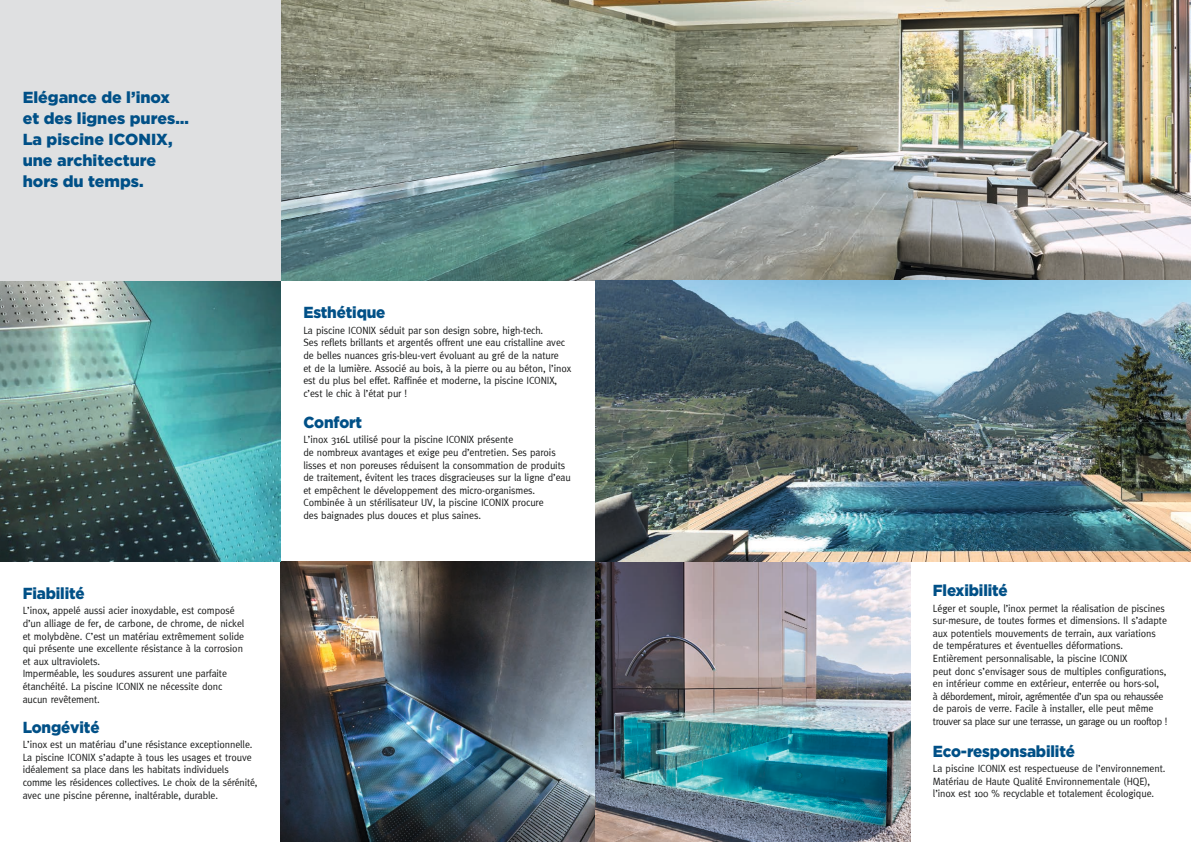
<style>
.page{position:relative;width:1191px;height:842px;background:#fff}
.page>*{position:absolute;margin:0;border:0;box-sizing:border-box;transform-origin:0 0}
.t1{font:900 16px/21px "Gotham";letter-spacing:-.01em;color:#005087}
.t2{font:900 16px "Gotham";letter-spacing:-.01em;color:#005087;scale:.95 1}
.t3{font:10.5px/12.6px "Meta Normal";letter-spacing:-.01em;color:#171818;scale:.95 1}
</style>
<div class="page">
<img style="left:281px;top:561px;width:629px;height:281px">
<img style="left:0;top:281px;width:281px;height:280px">
<img style="left:281px;top:0;width:910px;height:281px">
<div style="left:0;top:0;width:281px;height:281px;background:#dfe0e1"></div>
<img style="left:595px;top:281px;width:596px;height:280px">
<h1 class="t1" style="left:23px;top:86px;width:168px">Elégance de l’inox et des lignes pures…<br>La piscine ICONIX, une architecture hors du temps.</h1>
<h1 class="t2" style="left:23px;top:584px;width:67px">Fiabilité</h1>
<p class="t3" style="left:23px;top:604px;width:235px">L’inox, appelé aussi acier inoxydable, est composé d’un alliage de fer, de carbone, de chrome, de nickel et molybdène. C’est un matériau extrêmement solide qui présente une excellente résistance à la corrosion et aux ultraviolets.<br>Imperméable, les soudures assurent une parfaite étanchéité. La piscine ICONIX ne nécessite donc aucun revêtement.</p>
<h1 class="t2" style="left:23px;top:718px;width:82px">Longévité</h1>
<p class="t3" style="left:23px;top:738px;width:249px">L’inox est un matériau d’une résistance exceptionnelle.<br>La piscine ICONIX s’adapte à tous les usages et trouve idéalement sa place dans les habitats individuels comme les résidences collectives. Le choix de la sérénité, avec une piscine pérenne, inaltérable, durable.</p>
<h1 class="t2" style="left:303px;top:303px;width:88px">Esthétique</h1>
<p class="t3" style="left:303px;top:324px;width:283px">La piscine ICONIX séduit par son design sobre, high-tech.<br>Ses reflets brillants et argentés offrent une eau cristalline avec de belles nuances gris-bleu-vert évoluant au gré de la nature<br>et de la lumière. Associé au bois, à la pierre ou au béton, l’inox est du plus bel effet. Raffinée et moderne, la piscine ICONIX, c’est le chic à l’état pur !</p>
<h1 class="t2" style="left:303px;top:413px;width:63px">Confort</h1>
<p class="t3" style="left:303px;top:433px;width:283px">L’inox 316L utilisé pour la piscine ICONIX présente<br>de nombreux avantages et exige peu d’entretien. Ses parois lisses et non poreuses réduisent la consommation de produits de traitement, évitent les traces disgracieuses sur la ligne d’eau et empêchent le développement des micro-organismes.<br>Combinée à un stérilisateur UV, la piscine ICONIX procure<br>des baignades plus douces et plus saines.</p>
<h1 class="t2" style="left:933px;top:581px;width:80px">Flexibilité</h1>
<p class="t3" style="left:933px;top:601px;width:248px">Léger et souple, l’inox permet la réalisation de piscines sur-mesure, de toutes formes et dimensions. Il s’adapte aux potentiels mouvements de terrain, aux variations de températures et éventuelles déformations.<br>Entièrement personnalisable, la piscine ICONIX<br>peut donc s’envisager sous de multiples configurations, en intérieur comme en extérieur, enterrée ou hors-sol,<br>à débordement, miroir, agrémentée d’un spa ou rehaussée de parois de verre. Facile à installer, elle peut même trouver sa place sur une terrasse, un garage ou un rooftop !</p>
<h1 class="t2" style="left:933px;top:742px;width:151px">Eco-responsabilité</h1>
<p class="t3" style="left:933px;top:762px;width:246px">La piscine ICONIX est respectueuse de l’environnement.<br>Matériau de Haute Qualité Environnementale (HQE), l’inox est 100 % recyclable et totalement écologique.</p>
</div>
